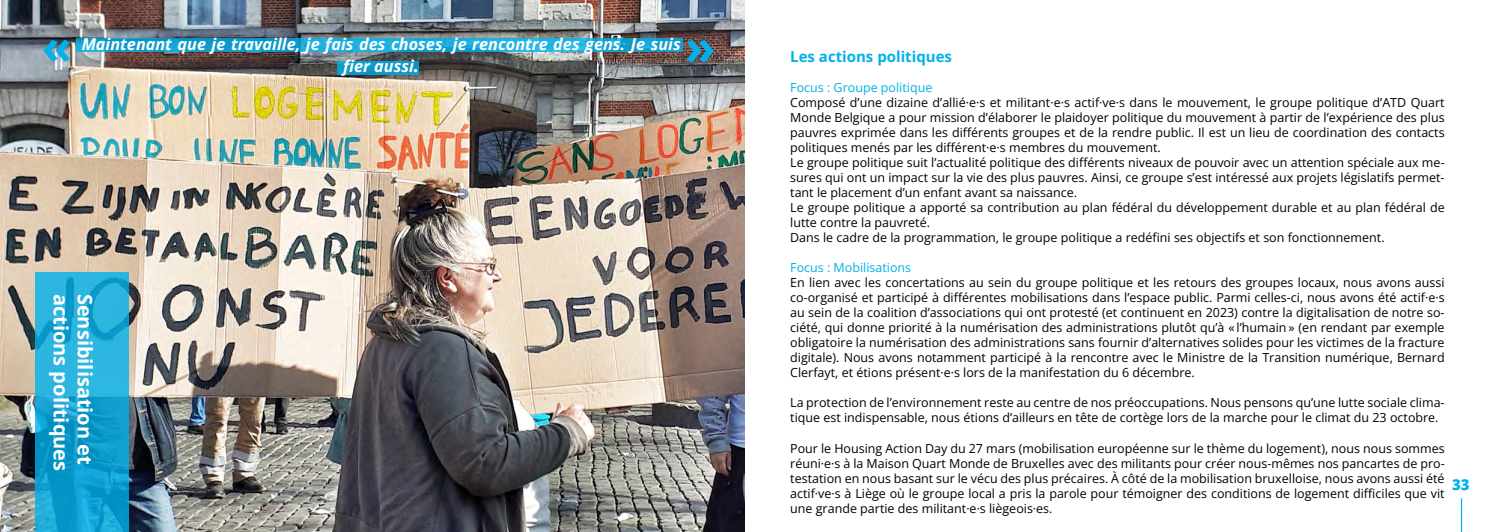
<style>
.page{position:relative;width:1489px;height:532px;background:#fff}
.page>*{position:absolute;margin:0;border:0;box-sizing:border-box;transform-origin:0 0}
.t1{font:50px "Open Sans";color:#00b1eb}
.t2{font:48.75px "Open Sans";color:#00b1eb}
.t3{font:20px "Open Sans";color:#fff}
.t4{font:italic 700 16.25px/22.5px "Open Sans";color:#fff;text-align:center}
.t5{font:15px "Open Sans";color:#00b1eb}
.t6{font:800 15px "Open Sans";color:#00b1eb}
.t7{font:12.5px/15px "Open Sans";color:#000}
.t8{font:12.5px "Open Sans";color:#00b1eb}
.s1{font-size:18.75px}
</style>
<div class="page">
<img style="left:0;top:0;width:744px;height:531px">
<svg style="left:35px;top:272px;width:94px;height:259px;background:#1aa6d4"></svg>
<svg style="left:76px;top:38px;width:606px;height:14px;background:#18a5d3"></svg>
<div style="left:338px;top:61px;width:81px;height:14px;background:#0c9ac7"></div>
<hr style="left:1460px;top:498px;width:1px;height:33px;background:#00b1eb">
<h3 class="t4" style="left:82px;top:32px;width:600px">Maintenant que je travaille, je fais des choses, je rencontre des gens. Je suis fier aussi<span class="s1">.</span></h3>
<h2 class="t2" style="left:42px;top:13px;width:31px">«</h2>
<h1 class="t1" style="left:684px;top:12px;width:32px">»</h1>
<h3 class="t3" style="left:75px;top:293px;width:179px;rotate:90deg">actions politiques</h3>
<h3 class="t3" style="left:99px;top:293px;width:173px;rotate:90deg">Sensibilisation et</h3>
<p class="t5" style="left:790px;top:46px;width:163px">Les actions politiques</p>
<p class="t8" style="left:790px;top:79px;width:144px">Focus : Groupe politique</p>
<p class="t7" style="left:790px;top:95px;width:656px">Composé d’une dizaine d’allié·e·s et militant·e·s actif·ve·s dans le mouvement, le groupe politique d’ATD Quart Monde Belgique a pour mission d’élaborer le plaidoyer politique du mouvement à partir de l’expérience des plus pauvres exprimée dans les différents groupes et de la rendre public. Il est un lieu de coordination des contacts politiques menés par les différent·e·s membres du mouvement.<br>Le groupe politique suit l’actualité politique des différents niveaux de pouvoir avec un attention spéciale aux me&shy;sures qui ont un impact sur la vie des plus pauvres. Ainsi, ce groupe s’est intéressé aux projets législatifs permet&shy;tant le placement d’un enfant avant sa naissance.<br>Le groupe politique a apporté sa contribution au plan fédéral du développement durable et au plan fédéral de lutte contre la pauvreté.<br>Dans le cadre de la programmation, le groupe politique a redéfini ses objectifs et son fonctionnement.</p>
<p class="t8" style="left:790px;top:259px;width:122px">Focus : Mobilisations</p>
<p class="t7" style="left:790px;top:275px;width:656px;text-align:justify">En lien avec les concertations au sein du groupe politique et les retours des groupes locaux, nous avons aussi co-organisé et participé à différentes mobilisations dans l’espace public. Parmi celles-ci, nous avons été actif·e·s au sein de la coalition d’associations qui ont protesté (et continuent en 2023) contre la digitalisation de notre so&shy;ciété, qui donne priorité à la numérisation des administrations plutôt qu’à « l’humain » (en rendant par exemple obligatoire la numérisation des administrations sans fournir d’alternatives solides pour les victimes de la fracture digitale). Nous avons notamment participé à la rencontre avec le Ministre de la Transition numérique, Bernard Clerfayt, et étions présent·e·s lors de la manifestation du 6 décembre.</p>
<p class="t7" style="left:790px;top:395px;width:656px">La protection de l’environnement reste au centre de nos préoccupations. Nous pensons qu’une lutte sociale clima&shy;tique est indispensable, nous étions d’ailleurs en tête de cortège lors de la marche pour le climat du 23 octobre.</p>
<p class="t7" style="left:790px;top:440px;width:656px;text-align:justify">Pour le Housing Action Day du 27 mars (mobilisation européenne sur le thème du logement), nous nous sommes réuni·e·s à la Maison Quart Monde de Bruxelles avec des militants pour créer nous-mêmes nos pancartes de pro&shy;testation en nous basant sur le vécu des plus précaires. À côté de la mobilisation bruxelloise, nous avons aussi été actif·ve·s à Liège où le groupe local a pris la parole pour témoigner des conditions de logement difficiles que vit une grande partie des militant·e·s liègeois·es.</p>
<p class="t6" style="left:1451px;top:473px;width:19px">33</p>
</div>
